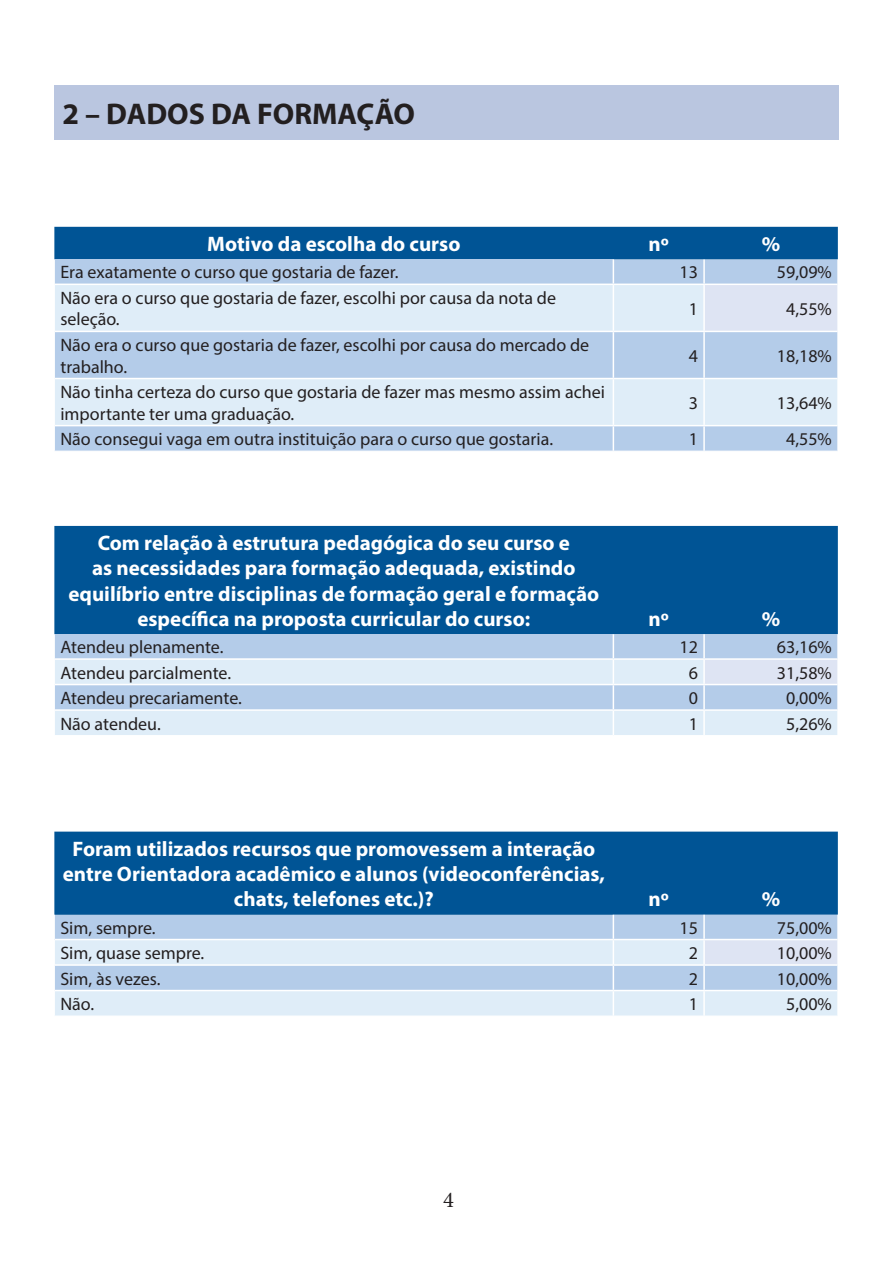
<style>
.page{position:relative;width:893px;height:1263px;background:#fff}
.page>*{position:absolute;margin:0;border:0;box-sizing:border-box;transform-origin:0 0}
.subtitulo1{font:700 30px "Myriad Pro";color:#231f20}
.t1{font:22.5px "Minion Pro";color:#231f20}
.tabtitulo{font:700 21px/25.2px "Myriad Pro";color:#fff;text-align:center}
.tab-base{font:18px/21.6px "Myriad Pro";color:#231f20}
.tab-esq{font:18px "Myriad Pro";color:#231f20}
</style>
<div class="page">
<div style="left:54px;top:85px;width:785px;height:55px;background:#bac6e0"></div>
<svg style="left:55px;top:426px;width:782px;height:25px;background:#b6cde9"></svg>
<svg style="left:55px;top:285px;width:782px;height:140px;background:#d0e1f2"></svg>
<div style="left:704px;top:284px;width:134px;height:47px;background:#dee4f3"></div>
<hr style="left:837px;top:284px;width:1px;height:47px;background:#fff">
<svg style="left:837px;top:426px;width:1px;height:25px"></svg>
<svg style="left:54px;top:227px;width:784px;height:57px;background:#4f88b9"></svg>
<hr style="left:703px;top:260px;width:2px;height:24px;background:#fff">
<hr style="left:613px;top:285px;width:1px;height:46px;background:#fff">
<hr style="left:703px;top:285px;width:2px;height:46px;background:#fff">
<hr style="left:613px;top:332px;width:1px;height:46px;background:#fff">
<hr style="left:703px;top:332px;width:2px;height:46px;background:#fff">
<hr style="left:613px;top:379px;width:1px;height:46px;background:#fff">
<hr style="left:703px;top:379px;width:2px;height:46px;background:#fff">
<svg style="left:613px;top:426px;width:1px;height:25px"></svg>
<hr style="left:703px;top:426px;width:2px;height:25px;background:#fff">
<hr style="left:704px;top:284px;width:133px;height:1px;background:#fff">
<hr style="left:55px;top:331px;width:558px;height:1px;background:#fff">
<hr style="left:613px;top:331px;width:91px;height:1px;background:#fff">
<hr style="left:704px;top:331px;width:133px;height:1px;background:#fff">
<hr style="left:55px;top:378px;width:558px;height:1px;background:#fff">
<hr style="left:613px;top:378px;width:91px;height:1px;background:#fff">
<hr style="left:704px;top:378px;width:133px;height:1px;background:#fff">
<div style="left:54px;top:526px;width:784px;height:108px;background:#005495"></div>
<div style="left:55px;top:634px;width:782px;height:24px;background:#b4cce9"></div>
<svg style="left:55px;top:660px;width:782px;height:75px;background:#d0e1f2"></svg>
<div style="left:704px;top:659px;width:134px;height:25px;background:#dee4f3"></div>
<svg style="left:837px;top:634px;width:1px;height:101px"></svg>
<hr style="left:703px;top:634px;width:2px;height:24px;background:#fff">
<hr style="left:703px;top:660px;width:2px;height:24px;background:#fff">
<hr style="left:703px;top:685px;width:2px;height:24px;background:#fff">
<svg style="left:613px;top:634px;width:1px;height:101px"></svg>
<hr style="left:703px;top:711px;width:2px;height:24px;background:#fff">
<hr style="left:613px;top:658px;width:91px;height:2px;background:#fff">
<hr style="left:704px;top:658px;width:133px;height:2px;background:#fff">
<hr style="left:55px;top:684px;width:558px;height:1px;background:#fff">
<hr style="left:613px;top:684px;width:91px;height:1px;background:#fff">
<hr style="left:704px;top:684px;width:133px;height:1px;background:#fff">
<hr style="left:55px;top:709px;width:558px;height:2px;background:#fff">
<hr style="left:613px;top:709px;width:91px;height:2px;background:#fff">
<hr style="left:704px;top:709px;width:133px;height:2px;background:#fff">
<div style="left:54px;top:832px;width:784px;height:83px;background:#005495"></div>
<div style="left:55px;top:915px;width:782px;height:24px;background:#b4cce9"></div>
<svg style="left:55px;top:940px;width:782px;height:76px;background:#d0e1f2"></svg>
<div style="left:704px;top:939px;width:134px;height:26px;background:#dee4f3"></div>
<svg style="left:837px;top:915px;width:1px;height:100px"></svg>
<hr style="left:703px;top:915px;width:2px;height:24px;background:#fff">
<hr style="left:703px;top:940px;width:2px;height:24px;background:#fff">
<hr style="left:703px;top:966px;width:2px;height:24px;background:#fff">
<svg style="left:613px;top:915px;width:1px;height:101px"></svg>
<hr style="left:703px;top:991px;width:2px;height:25px;background:#fff">
<hr style="left:613px;top:939px;width:91px;height:1px;background:#fff">
<hr style="left:704px;top:939px;width:133px;height:1px;background:#fff">
<hr style="left:55px;top:964px;width:558px;height:2px;background:#fff">
<hr style="left:613px;top:964px;width:91px;height:2px;background:#fff">
<hr style="left:704px;top:964px;width:133px;height:2px;background:#fff">
<hr style="left:55px;top:990px;width:558px;height:1px;background:#fff">
<hr style="left:613px;top:990px;width:91px;height:1px;background:#fff">
<hr style="left:704px;top:990px;width:133px;height:1px;background:#fff">
<p class="subtitulo1" style="left:63px;top:94px;width:354px">2 – DADOS DA FORMAÇÃO</p>
<p class="tabtitulo" style="left:207px;top:231px;width:255px">Motivo da escolha do curso</p>
<p class="tabtitulo" style="left:648px;top:231px;width:22px">nº</p>
<p class="tabtitulo" style="left:762px;top:231px;width:20px">%</p>
<p class="tab-base" style="left:60px;top:261px;width:340px">Era exatamente o curso que gostaria de fazer.</p>
<p class="tab-esq" style="left:680px;top:261px;width:20px">13</p>
<p class="tab-esq" style="left:777px;top:261px;width:56px">59,09%</p>
<p class="tab-base" style="left:60px;top:287px;width:497px">Não era o curso que gostaria de fazer, escolhi por causa da nota de seleção.</p>
<p class="tab-esq" style="left:689px;top:297px;width:11px">1</p>
<p class="tab-esq" style="left:786px;top:297px;width:47px">4,55%</p>
<p class="tab-base" style="left:60px;top:334px;width:530px">Não era o curso que gostaria de fazer, escolhi por causa do mercado de trabalho.</p>
<p class="tab-esq" style="left:689px;top:345px;width:11px">4</p>
<p class="tab-esq" style="left:777px;top:345px;width:56px">18,18%</p>
<p class="tab-base" style="left:60px;top:381px;width:546px">Não tinha certeza do curso que gostaria de fazer mas mesmo assim achei importante ter uma graduação.</p>
<p class="tab-esq" style="left:689px;top:392px;width:11px">3</p>
<p class="tab-esq" style="left:777px;top:392px;width:56px">13,64%</p>
<p class="tab-base" style="left:60px;top:428px;width:494px">Não consegui vaga em outra instituição para o curso que gostaria.</p>
<p class="tab-esq" style="left:689px;top:428px;width:11px">1</p>
<p class="tab-esq" style="left:786px;top:428px;width:47px">4,55%</p>
<p class="tabtitulo" style="left:68px;top:530px;width:532px">Com relação à estrutura pedagógica do seu curso e<br>as necessidades para formação adequada, existindo equilíbrio entre disciplinas de formação geral e formação específica na proposta curricular do curso:</p>
<p class="tabtitulo" style="left:648px;top:605px;width:22px">nº</p>
<p class="tabtitulo" style="left:762px;top:605px;width:20px">%</p>
<p class="tab-base" style="left:60px;top:636px;width:165px">Atendeu plenamente.</p>
<p class="tab-esq" style="left:680px;top:636px;width:20px">12</p>
<p class="tab-esq" style="left:777px;top:636px;width:56px">63,16%</p>
<p class="tab-base" style="left:60px;top:661px;width:172px">Atendeu parcialmente.</p>
<p class="tab-esq" style="left:689px;top:661px;width:11px">6</p>
<p class="tab-esq" style="left:777px;top:661px;width:56px">31,58%</p>
<p class="tab-base" style="left:60px;top:687px;width:183px">Atendeu precariamente.</p>
<p class="tab-esq" style="left:689px;top:687px;width:11px">0</p>
<p class="tab-esq" style="left:786px;top:687px;width:47px">0,00%</p>
<p class="tab-base" style="left:60px;top:712px;width:102px">Não atendeu.</p>
<p class="tab-esq" style="left:689px;top:712px;width:11px">1</p>
<p class="tab-esq" style="left:786px;top:712px;width:47px">5,26%</p>
<p class="tabtitulo" style="left:63px;top:835px;width:543px">Foram utilizados recursos que promovessem a interação entre Orientadora acadêmico e alunos (videoconferências, chats, telefones etc.)?</p>
<p class="tabtitulo" style="left:648px;top:886px;width:22px">nº</p>
<p class="tabtitulo" style="left:762px;top:886px;width:20px">%</p>
<p class="tab-base" style="left:60px;top:916px;width:97px">Sim, sempre.</p>
<p class="tab-esq" style="left:680px;top:916px;width:20px">15</p>
<p class="tab-esq" style="left:777px;top:916px;width:56px">75,00%</p>
<p class="tab-base" style="left:60px;top:942px;width:145px">Sim, quase sempre.</p>
<p class="tab-esq" style="left:689px;top:942px;width:11px">2</p>
<p class="tab-esq" style="left:777px;top:942px;width:56px">10,00%</p>
<p class="tab-base" style="left:60px;top:967px;width:102px">Sim, às vezes.</p>
<p class="tab-esq" style="left:689px;top:967px;width:11px">2</p>
<p class="tab-esq" style="left:777px;top:967px;width:56px">10,00%</p>
<p class="tab-base" style="left:60px;top:993px;width:35px">Não.</p>
<p class="tab-esq" style="left:689px;top:993px;width:11px">1</p>
<p class="tab-esq" style="left:786px;top:993px;width:47px">5,00%</p>
<p class="t1" style="left:443px;top:1185px;width:12px">4</p>
</div>
